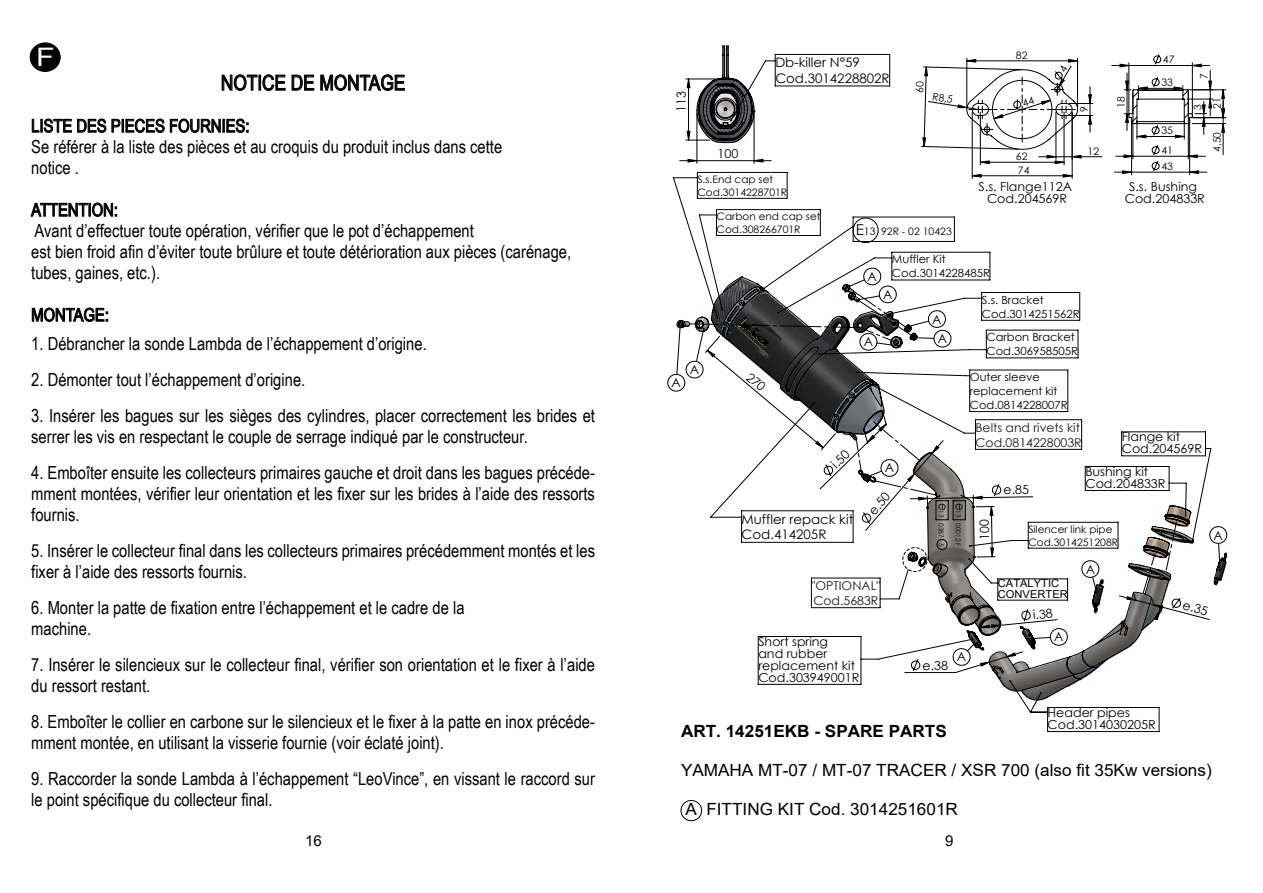
<style>
.page{position:relative;width:1263px;height:893px;background:#fff}
.page>*{position:absolute;margin:0;border:0;box-sizing:border-box;transform-origin:0 0}
.t1{font:25.5px "Arial";color:#fff;scale:1.19 1}
.t2{font:21px "Arial Narrow";color:#000}
.t3{font:18px/21px "Arial Narrow";color:#000}
.t4{font:16.8px "Arial";color:#000}
.t5{font:700 16.8px "Arial";color:#000}
.t6{font:15px "Arial";color:#000}
.t7{font:13.05px/15.8px "Century Gothic";color:#000}
.t8{font:12.6px "Century Gothic";color:#000}
.t9{font:12.45px "Century Gothic";color:#000}
.t10{font:12.3px/12px "Century Gothic";color:#000}
.t11{font:12.15px/14.9px "Century Gothic";color:#191924}
.t12{font:11.25px/13.8px "Century Gothic";color:#000}
.t13{font:10.95px/10.6px "Arial";color:#000}
.t14{font:10.5px "Century Gothic";color:#000}
.t15{font:10.35px/12.9px "Century Gothic";color:#000}
.t16{font:6.6px "Century Gothic";color:#000}
.s1{font-size:15px}
.s2{font-size:12.6px}
.s3{font-style:inherit}
</style>
<div class="page">
<img style="left:685px;top:78px;width:69px;height:76px">
<svg style="left:680px;top:800px;width:22px;height:21px"></svg>
<svg style="left:673px;top:172px;width:400px;height:220px"></svg>
<svg style="left:758px;top:217px;width:315px;height:59px"></svg>
<svg style="left:853px;top:218px;width:26px;height:25px"></svg>
<hr style="left:697px;top:113px;width:1px;height:50px;background:#000">
<hr style="left:754px;top:114px;width:1px;height:49px;background:#000">
<hr style="left:1192px;top:90px;width:34px;height:1px;background:#000">
<hr style="left:1192px;top:117px;width:34px;height:1px;background:#000">
<hr style="left:1192px;top:123px;width:34px;height:1px;background:#000">
<svg style="left:680px;top:159px;width:91px;height:4px"></svg>
<svg style="left:676px;top:276px;width:551px;height:425px"></svg>
<svg style="left:686px;top:45px;width:204px;height:98px"></svg>
<svg style="left:222px;top:74px;width:64px;height:17px"></svg>
<svg style="left:292px;top:75px;width:22px;height:16px"></svg>
<svg style="left:320px;top:74px;width:85px;height:17px"></svg>
<svg style="left:32px;top:119px;width:74px;height:14px"></svg>
<svg style="left:112px;top:119px;width:52px;height:14px"></svg>
<svg style="left:170px;top:119px;width:78px;height:14px"></svg>
<svg style="left:31px;top:203px;width:86px;height:14px"></svg>
<svg style="left:32px;top:308px;width:76px;height:14px"></svg>
<div style="left:30px;top:43px;width:30px;height:28px;background:#020203;border-radius:50%"></div>
<div style="left:30px;top:43px;width:31px;height:29px;border:1px solid #000;border-radius:50%"></div>
<svg style="left:689px;top:291px;width:379px;height:310px"></svg>
<svg style="left:915px;top:54px;width:310px;height:124px"></svg>
<h1 class="t1" style="left:36px;top:39px;width:17px">F</h1>
<p class="t2" style="left:221px;top:67px;width:186px">NOTICE DE MONTAGE</p>
<p class="t3" style="left:31px;top:115px;width:472px">LISTE DES PIECES FOURNIES:<br>Se référer à la liste des pièces et au croquis du produit inclus dans cette notice .</p>
<p class="t3" style="left:31px;top:199px;width:541px">ATTENTION:<br>Avant d’effectuer toute opération, vérifier que le pot d’échappement<br>est bien froid afin d’éviter toute brûlure et toute détérioration aux pièces (carénage, tubes, gaines, etc.).</p>
<p class="t3" style="left:31px;top:304px;width:79px">MONTAGE:</p>
<p class="t3" style="left:31px;top:332px;width:397px">1. Débrancher la sonde Lambda de l’échappement d’origine.</p>
<p class="t3" style="left:31px;top:368px;width:276px">2. Démonter tout l’échappement d’origine.</p>
<p class="t3" style="left:31px;top:404px;width:565px">3. Insérer les bagues sur les sièges des cylindres, placer correctement les brides et serrer les vis en respectant le couple de serrage indiqué par le constructeur.</p>
<p class="t3" style="left:31px;top:461px;width:565px;text-align:justify">4. Emboîter ensuite les collecteurs primaires gauche et droit dans les bagues précéde&shy;mment montées, vérifier leur orientation et les fixer sur les brides à l’aide des ressorts fournis.</p>
<p class="t3" style="left:31px;top:539px;width:565px">5. Insérer le collecteur final dans les collecteurs primaires précédemment montés et les fixer à l’aide des ressorts fournis.</p>
<p class="t3" style="left:31px;top:596px;width:435px">6. Monter la patte de fixation entre l’échappement et le cadre de la machine.</p>
<p class="t3" style="left:31px;top:653px;width:565px">7. Insérer le silencieux sur le collecteur final, vérifier son orientation et le fixer à l’aide du ressort restant.</p>
<p class="t3" style="left:31px;top:710px;width:565px">8. Emboîter le collier en carbone sur le silencieux et le fixer à la patte en inox précéde&shy;mment montée, en utilisant la visserie fournie (voir éclaté joint).</p>
<p class="t3" style="left:31px;top:767px;width:565px">9. Raccorder la sonde Lambda à l’échappement “LeoVince”, en vissant le raccord sur le point spécifique du collecteur final.</p>
<p class="t8" style="left:672px;top:112px;width:22px;rotate:-90deg">113</p>
<p class="t10" style="left:717px;top:147px;width:22px">100</p>
<p class="t7" style="left:775px;top:54px;width:116px">Db-killer N°59<br>Cod.3014228802R</p>
<p class="t15" style="left:933px;top:90px;width:22px;rotate:9deg">R8,5</p>
<p class="t15" style="left:697px;top:173px;width:91px">S.s.End cap set<br>Cod.3014228701R</p>
<p class="t15" style="left:716px;top:210px;width:105px">Carbon end cap set<br>Cod.308266701R</p>
<p class="t15" style="left:856px;top:224px;width:98px"><span class="s1">E</span>13 92R - 02 10423</p>
<p class="t15" style="left:1016px;top:48px;width:13px">82</p>
<p class="t15" style="left:1016px;top:150px;width:13px">62</p>
<p class="t14" style="left:1076px;top:112px;width:7px;rotate:-90deg">9</p>
<p class="t15" style="left:1087px;top:144px;width:13px">12</p>
<p class="t14" style="left:1113px;top:108px;width:13px;rotate:-90deg">18</p>
<p class="t15" style="left:1163px;top:53px;width:13px">47</p>
<p class="t15" style="left:1161px;top:76px;width:13px">33</p>
<p class="t15" style="left:1161px;top:124px;width:13px">35</p>
<p class="t15" style="left:1161px;top:144px;width:13px">41</p>
<p class="t15" style="left:1018px;top:163px;width:13px">74</p>
<p class="t15" style="left:1161px;top:160px;width:13px">43</p>
<p class="t14" style="left:1197px;top:79px;width:7px;rotate:-90deg">7</p>
<p class="t14" style="left:1190px;top:110px;width:7px;rotate:-90deg">3</p>
<p class="t14" style="left:1210px;top:109px;width:13px;rotate:-90deg">21</p>
<p class="t14" style="left:1210px;top:152px;width:21px;rotate:-90deg">4,50</p>
<p class="t10" style="left:979px;top:180px;width:95px;text-align:center">S.s. Flange112A<br>Cod.204569R</p>
<p class="t10" style="left:1125px;top:181px;width:82px;text-align:center">S.s. Bushing<br>Cod.204833R</p>
<p class="t10" style="left:867px;top:270px;width:11px">A</p>
<p class="t12" style="left:892px;top:252px;width:100px">Muffler Kit<br>Cod.3014228485R</p>
<p class="t10" style="left:883px;top:288px;width:11px">A</p>
<p class="t10" style="left:864px;top:336px;width:11px">A</p>
<p class="t10" style="left:932px;top:313px;width:11px">A</p>
<p class="t10" style="left:938px;top:333px;width:11px">A</p>
<p class="t12" style="left:982px;top:293px;width:100px">S.s. Bracket<br>Cod.3014251562R</p>
<p class="t12" style="left:986px;top:330px;width:93px">Carbon Bracket<br>Cod.306958505R</p>
<p class="t10" style="left:672px;top:377px;width:11px">A</p>
<p class="t10" style="left:690px;top:363px;width:11px">A</p>
<p class="t12" style="left:970px;top:370px;width:100px">Outer sleeve replacement kit<br>Cod.0814228007R</p>
<p class="t11" style="left:975px;top:420px;width:108px">Belts and rivets kit<br>Cod.0814228003R</p>
<p class="t10" style="left:1122px;top:430px;width:82px">Flange kit<br>Cod.204569R</p>
<p class="t9" style="left:827px;top:459px;width:21px;rotate:-44deg">i.50</p>
<p class="t10" style="left:885px;top:462px;width:11px">A</p>
<p class="t10" style="left:1085px;top:465px;width:82px">Bushing kit<br>Cod.204833R</p>
<p class="t10" style="left:1003px;top:484px;width:27px;rotate:-1deg">e.85</p>
<p class="t9" style="left:864px;top:507px;width:27px;rotate:-49deg">e.50</p>
<p class="t16" style="left:946px;top:503px;width:45px;rotate:90deg"><span class="s2">e</span>13 0387 5</p>
<p class="t16" style="left:963px;top:503px;width:45px;rotate:90deg"><span class="s2">e</span>13 00012 F</p>
<p class="t7" style="left:742px;top:511px;width:113px">Muffler repack kit<br>Cod.414205R</p>
<p class="t15" style="left:1028px;top:523px;width:91px">Silencer link pipe<br>Cod.3014251208R</p>
<p class="t10" style="left:1086px;top:563px;width:11px">A</p>
<p class="t10" style="left:1213px;top:529px;width:11px">A</p>
<p class="t11" style="left:812px;top:578px;width:70px">"OPTIONAL"<br>Cod.5683R</p>
<p class="t10" style="left:758px;top:635px;width:103px">Short spring<br>and rubber replacement kit<br>Cod.303949001R</p>
<p class="t10" style="left:922px;top:659px;width:27px">e.38</p>
<p class="t10" style="left:957px;top:651px;width:11px">A</p>
<p class="t13" style="left:998px;top:578px;width:71px">CATALYTIC<br>CONVERTER</p>
<p class="t10" style="left:1032px;top:609px;width:21px;rotate:-6deg">i.38</p>
<p class="t9" style="left:1185px;top:597px;width:27px;rotate:15deg">e.35</p>
<p class="t10" style="left:1054px;top:631px;width:11px">A</p>
<p class="t10" style="left:1048px;top:706px;width:110px">Header pipes<br>Cod.3014030205R</p>
<p class="t5" style="left:681px;top:720px;width:267px">ART. 14251EKB <span class="s3">-</span> SPARE PARTS</p>
<p class="t4" style="left:681px;top:759px;width:532px">YAMAHA MT-07 / MT-07 TRACER / XSR 700 (also fit 35Kw versions)</p>
<p class="t4" style="left:686px;top:798px;width:274px">A FITTING KIT Cod. 3014251601R</p>
<p class="t6" style="left:305px;top:830px;width:18px">16</p>
<p class="t6" style="left:945px;top:830px;width:10px">9</p>
</div>
